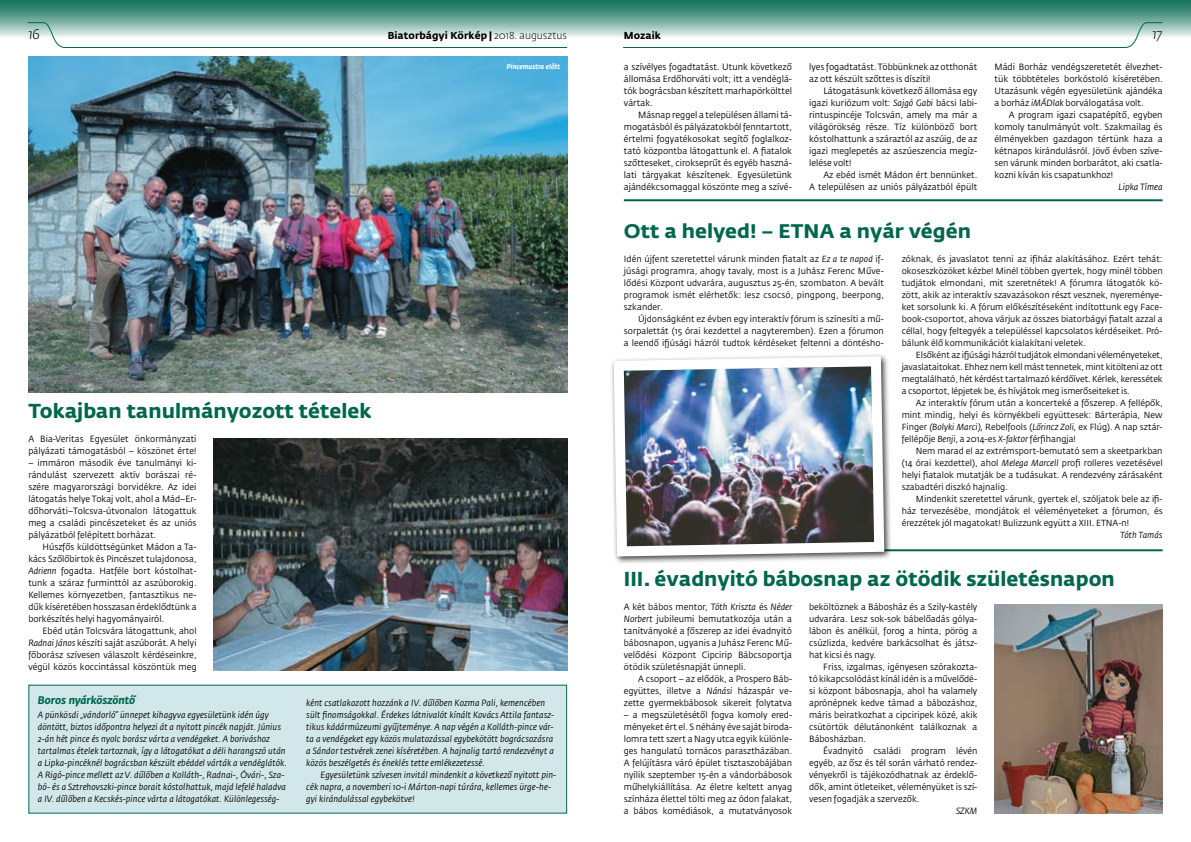
<style>
.page{position:relative;width:1191px;height:842px;background:#fff}
.page>*{position:absolute;margin:0;border:0;box-sizing:border-box;transform-origin:0 0}
.t1{font:700 20px "Fedra Sans Std";color:#00674e}
.t2{font:700 19.5px "Fedra Sans Std";color:#00674e}
.t3{font:italic 300 14px "Fedra Sans Std";color:#000}
.t4{font:italic 700 11px "Fedra Sans Std";color:#00674e}
.t5{font:700 10px "Fedra Sans Std";letter-spacing:.005em;color:#000}
.t6{font:9px/12px "Fedra Sans Std";color:#000;text-align:justify;scale:.95 1}
.t7{font:9px/12px "Fedra Sans Std";color:#000;text-align:justify;scale:.96 1}
.t8{font:italic 9px/12px "Fedra Sans Std";letter-spacing:.01em;color:#000;scale:.95 1}
.t9{font:8.8px/12px "Fedra Sans Std";color:#000;text-align:justify}
.t10{font:italic 8.8px "Fedra Sans Std";letter-spacing:.005em;color:#000}
.t11{font:italic 700 7px "Fedra Sans Std";color:#fff;scale:.95 1}
.s1{font-weight:300}
.s2{font-style:italic}
</style>
<div class="page">
<svg style="left:0;top:0;width:1191px;height:37px;background:#4a9281"></svg>
<svg style="left:27px;top:22px;width:541px;height:26px"></svg>
<svg style="left:622px;top:22px;width:541px;height:26px"></svg>
<hr style="left:624px;top:549px;width:538px;height:2px;background:#00674e">
<hr style="left:624px;top:199px;width:538px;height:2px;background:#00674e">
<div style="left:609px;top:352px;width:283px;height:212px;background:#000;opacity:.75"></div>
<img style="left:609px;top:352px;width:280px;height:209px">
<div style="left:29px;top:685px;width:537px;height:128px;background:#d2e7e9"></div>
<img style="left:28px;top:57px;width:539px;height:336px">
<img style="left:214px;top:438px;width:353px;height:232px">
<img style="left:994px;top:604px;width:168px;height:210px">
<h3 class="t3" style="left:28px;top:26px;width:14px">16</h3>
<p class="t5" style="left:388px;top:30px;width:181px">Biatorbágyi Körkép | <span class="s1">2018. augusztus</span></p>
<p class="t5" style="left:624px;top:30px;width:38px">Mozaik</p>
<h3 class="t3" style="left:1152px;top:26px;width:12px">17</h3>
<h1 class="t1" style="left:28px;top:399px;width:344px">Tokajban tanulmányozott tételek</h1>
<p class="t6" style="left:28px;top:433px;width:179px">A Bia-Veritas Egyesület önkormányzati pályázati támogatásból – köszönet érte!</p>
<p class="t6" style="left:28px;top:457px;width:179px">– immáron második éve tanulmányi ki&shy;rándulást szervezett aktív borászai ré&shy;szére magyarországi borvidékre. Az idei látogatás helye Tokaj volt, ahol a Mád–Er&shy;dőhorváti–Tolcsva-útvonalon látogattuk meg a családi pincészeteket és az uniós pályázatból felépített borházat.</p>
<p class="t6" style="left:28px;top:541px;width:179px;text-indent:14px">Húszfős küldöttségünket Mádon a Ta&shy;kács Szőlőbirtok és Pincészet tulajdonosa, <span class="s2">Adrienn</span> fogadta. Hatféle bort kóstolhat&shy;tunk a száraz furminttól az aszúborokig.<br>Kellemes környezetben, fantasztikus ne&shy;dűk kíséretében hosszasan érdeklődtünk a borkészítés helyi hagyományairól.</p>
<p class="t6" style="left:28px;top:625px;width:179px;text-indent:14px">Ebéd után Tolcsvára látogattunk, ahol <span class="s2">Radnai János</span> készíti saját aszúborát. A helyi főborász szívesen válaszolt kérdéseinkre, végül közös koccintással köszöntük meg</p>
<p class="t11" style="left:507px;top:62px;width:57px">Pincemustra előtt</p>
<p class="t4" style="left:38px;top:693px;width:99px">Boros nyárköszöntő</p>
<p class="t8" style="left:38px;top:709px;width:264px">A pünkösdi „vándorló” ünnepet kihagyva egyesületünk idén úgy döntött, biztos időpontra helyezi át a nyitott pincék napját. Június 2-án hét pince és nyolc borász várta a vendégeket. A boriváshoz tartalmas ételek tartoznak, így a látogatókat a déli harangszó után a Lipka-pincéknél bográcsban készült ebéddel várták a vendéglátók.<br>A Rigó-pince mellett az V. dűlőben a Kolláth-, Radnai-, Óvári-, Sza&shy;bó- és a Sztrehovszki-pince borait kóstolhattuk, majd lefelé haladva a IV. dűlőben a Kecskés-pince várta a látogatókat. Különlegesség-</p>
<p class="t8" style="left:306px;top:697px;width:263px">ként csatlakozott hozzánk a IV. dűlőben Kozma Pali, kemencében sült finomságokkal. Érdekes látnivalót kínált Kovács Attila fantasz&shy;tikus kádármúzeumi gyűjteménye. A nap végén a Kolláth-pince vár&shy;ta a vendégeket egy közös mulatozással egybekötött bográcsozásra a Sándor testvérek zenei kíséretében. A hajnalig tartó rendezvényt a közös beszélgetés és éneklés tette emlékezetessé.</p>
<p class="t8" style="left:306px;top:769px;width:265px;text-indent:14px">Egyesületünk szívesen invitál mindenkit a következő nyitott pin&shy;cék napra, a novemberi 10-i Márton-napi túrára, kellemes ürge-he&shy;gyi kirándulással egybekötve!</p>
<p class="t7" style="left:624px;top:61px;width:177px">a szívélyes fogadtatást. Utunk következő állomása Erdőhorváti volt; itt a vendéglá&shy;tók bográcsban készített marhapörkölttel vártak.</p>
<p class="t7" style="left:624px;top:109px;width:177px;text-indent:14px">Másnap reggel a településen állami tá&shy;mogatásból és pályázatokból fenntartott, értelmi fogyatékosokat segítő foglalkoz&shy;tató központba látogattunk el. A fiatalok szőtteseket, cirokseprűt és egyéb haszná&shy;lati tárgyakat készítenek. Egyesületünk ajándékcsomaggal köszönte meg a szívé-</p>
<p class="t7" style="left:809px;top:61px;width:177px">lyes fogadtatást. Többünknek az otthonát az ott készült szőttes is díszíti!</p>
<p class="t7" style="left:809px;top:85px;width:177px;text-indent:14px">Látogatásunk következő állomása egy igazi kuriózum volt: <span class="s2">Sajgó Gabi</span> bácsi labi&shy;rintuspincéje Tolcsván, amely ma már a világörökség része. Tíz különböző bort kóstolhattunk a száraztól az aszúig, de az igazi meglepetés az aszúeszencia megíz&shy;lelése volt!</p>
<p class="t7" style="left:809px;top:169px;width:177px;text-align:right">Az ebéd ismét Mádon ért bennünket.<br>A településen az uniós pályázatból épült</p>
<p class="t7" style="left:994px;top:61px;width:177px">Mádi Borház vendégszeretetét élvezhet&shy;tük többtételes borkóstoló kíséretében.<br>Utazásunk végén egyesületünk ajándéka a borház <span class="s2">iMÁDlak</span> borválogatása volt.</p>
<p class="t7" style="left:994px;top:109px;width:177px;text-indent:14px">A program igazi csapatépítő, egyben komoly tanulmányút volt. Szakmailag és élményekben gazdagon tértünk haza a kétnapos kirándulásról. Jövő évben szíve&shy;sen várunk minden borbarátot, aki csatla&shy;kozni kíván kis csapatunkhoz!</p>
<p class="t8" style="left:1118px;top:181px;width:48px">Lipka Tímea</p>
<h2 class="t2" style="left:624px;top:219px;width:348px">Ott a helyed! – ETNA a nyár végén</h2>
<p class="t9" style="left:624px;top:253px;width:262px">Idén újfent szeretettel várunk minden fiatalt az <span class="s2">Ez a te napod</span> if&shy;júsági programra, ahogy tavaly, most is a Juhász Ferenc Műve&shy;lődési Központ udvarára, augusztus 25-én, szombaton. A bevált programok ismét elérhetők: lesz csocsó, pingpong, beerpong, szkander.</p>
<p class="t9" style="left:624px;top:313px;width:261px;text-indent:14px">Újdonságként ez évben egy interaktív fórum is színesíti a mű&shy;sorpalettát (15 órai kezdettel a nagyteremben). Ezen a fórumon a leendő ifjúsági házról tudtok kérdéseket feltenni a döntésho-</p>
<p class="t9" style="left:901px;top:253px;width:262px">zóknak, és javaslatot tenni az ifiház alakításához. Ezért tehát: okoseszközöket kézbe! Minél többen gyertek, hogy minél többen tudjátok elmondani, mit szeretnétek! A fórumra látogatók kö&shy;zött, akik az interaktív szavazásokon részt vesznek, nyereménye&shy;ket sorsolunk ki. A fórum előkészítéseként indítottunk egy Face&shy;book-csoportot, ahova várjuk az összes biatorbágyi fiatalt azzal a céllal, hogy feltegyék a településsel kapcsolatos kérdéseiket. Pró&shy;bálunk élő kommunikációt kialakítani veletek.</p>
<p class="t9" style="left:901px;top:349px;width:262px;text-indent:14px">Elsőként az ifjúsági házról tudjátok elmondani véleményeteket, javaslataitokat. Ehhez nem kell mást tennetek, mint kitölteni az ott megtalálható, hét kérdést tartalmazó kérdőívet. Kérlek, keressétek a csoportot, lépjetek be, és hívjátok meg ismerőseiteket is.</p>
<p class="t9" style="left:901px;top:397px;width:262px;text-indent:14px">Az interaktív fórum után a koncerteké a főszerep. A fellépők, mint mindig, helyi és környékbeli együttesek: Bárterápia, New Finger <span class="s2">(Bolyki Marci),</span> Rebelfools (<span class="s2">Lőrincz Zoli,</span> ex Flúg). A nap sztár&shy;fellépője <span class="s2">Benji,</span> a 2014-es <span class="s2">X-faktor</span> férfihangja!</p>
<p class="t9" style="left:901px;top:445px;width:262px;text-indent:14px">Nem marad el az extrémsport-bemutató sem a skeetparkban (14 órai kezdettel), ahol <span class="s2">Melega Marcell</span> profi rolleres vezetésével helyi fiatalok mutatják be a tudásukat. A rendezvény zárásaként szabadtéri diszkó hajnalig.</p>
<p class="t9" style="left:901px;top:493px;width:262px;text-indent:14px">Mindenkit szeretettel várunk, gyertek el, szóljatok bele az ifi&shy;ház tervezésébe, mondjátok el véleményeteket a fórumon, és érezzétek jól magatokat! Bulizzunk együtt a XIII. ETNA-n!</p>
<p class="t10" style="left:1120px;top:529px;width:44px">Tóth Tamás</p>
<h1 class="t1" style="left:624px;top:567px;width:492px">III. évadnyitó bábosnap az ötödik születésnapon</h1>
<p class="t6" style="left:624px;top:601px;width:179px">A két bábos mentor, <span class="s2">Tóth Kriszta</span> és <span class="s2">Néder Norbert</span> jubileumi bemutatkozója után a tanítványoké a főszerep az idei évadnyitó bábosnapon, ugyanis a Juhász Ferenc Mű&shy;velődési Központ Cipcirip Bábcsoportja ötödik születésnapját ünnepli.</p>
<p class="t6" style="left:624px;top:673px;width:179px;text-indent:14px">A csoport – az elődök, a Prospero Báb&shy;együttes, illetve a <span class="s2">Nánási</span> házaspár ve&shy;zette gyermekbábosok sikereit folytatva</p>
<p class="t6" style="left:624px;top:709px;width:179px">– a megszületésétől fogva komoly ered&shy;ményeket ért el. S néhány éve saját biroda&shy;lomra tett szert a Nagy utca egyik különle&shy;ges hangulatú tornácos parasztházában.<br>A felújításra váró épület tisztaszobájában nyílik szeptember 15-én a vándorbábosok műhelykiállítása. Az életre keltett anyag színháza élettel tölti meg az ódon falakat, a bábos komédiások, a mutatványosok</p>
<p class="t6" style="left:809px;top:601px;width:179px">beköltöznek a Bábosház és a Szily-kastély udvarára. Lesz sok-sok bábelőadás gólya&shy;lábon és anélkül, forog a hinta, pörög a csúzlizda, kedvére barkácsolhat és játsz&shy;hat kicsi és nagy.</p>
<p class="t6" style="left:809px;top:661px;width:179px;text-indent:14px">Friss, izgalmas, igényesen szórakozta&shy;tó kikapcsolódást kínál idén is a művelődé&shy;si központ bábosnapja, ahol ha valamely aprónépnek kedve támad a bábozáshoz, máris beiratkozhat a cipciripek közé, akik csütörtök délutánonként találkoznak a Bábosházban.</p>
<p class="t6" style="left:809px;top:745px;width:179px;text-indent:14px">Évadnyitó családi program lévén egyéb, az ősz és tél során várható rendez&shy;vényekről is tájékozódhatnak az érdeklő&shy;dők, amint ötleteiket, véleményüket is szí&shy;vesen fogadják a szervezők.</p>
<p class="t8" style="left:956px;top:805px;width:24px">SZKM</p>
</div>
